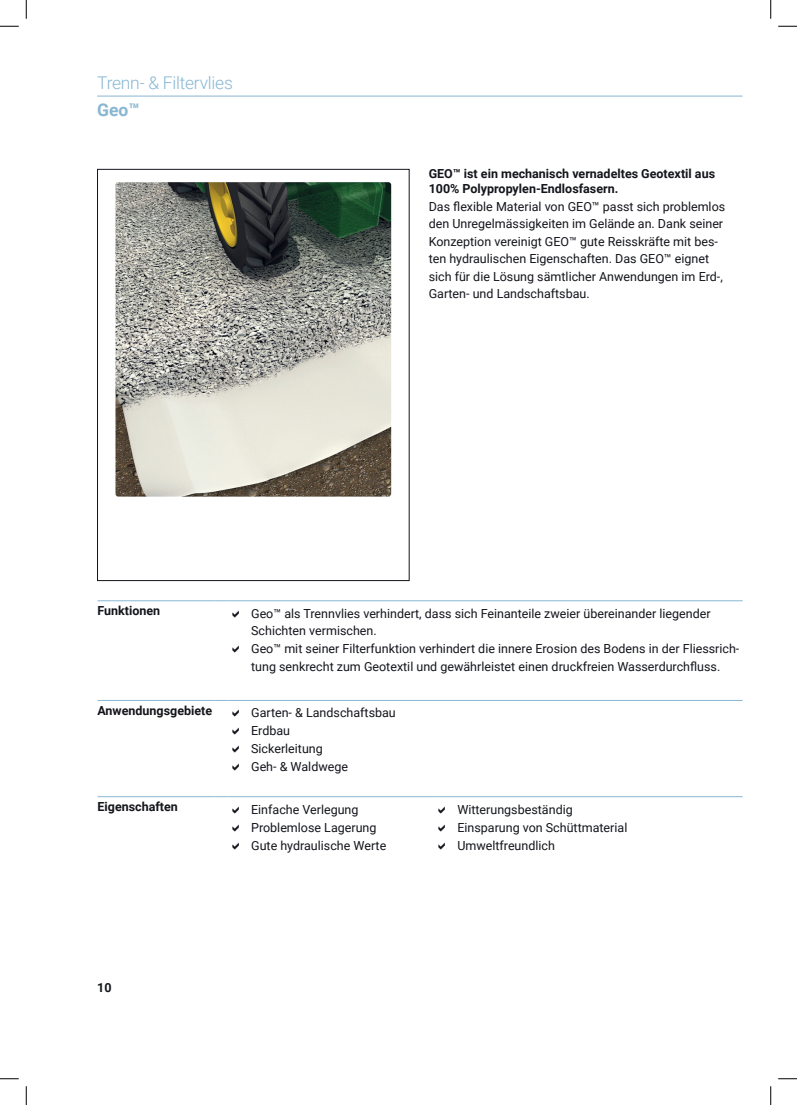
<style>
.page{position:relative;width:797px;height:1105px;background:#fff}
.page>*{position:absolute;margin:0;border:0;box-sizing:border-box;transform-origin:0 0}
.t1{font:300 17.5px "Roboto";letter-spacing:-.015em;color:#87b7d3}
.t2{font:700 17.5px "Roboto";color:#87b7d3}
.t3{font:12.5px/18px "Roboto";color:#13151b}
.t4{font:700 12.5px/15px "Roboto";color:#13151b}
</style>
<div class="page">
<hr style="left:97px;top:600px;width:117px;height:1px;background:#87b7d3">
<svg style="left:214px;top:600px;width:15px;height:1px"></svg>
<hr style="left:229px;top:600px;width:513px;height:1px;background:#87b7d3">
<hr style="left:97px;top:700px;width:117px;height:1px;background:#87b7d3">
<svg style="left:214px;top:700px;width:15px;height:1px"></svg>
<hr style="left:229px;top:700px;width:513px;height:1px;background:#87b7d3">
<hr style="left:97px;top:796px;width:117px;height:1px;background:#87b7d3">
<svg style="left:214px;top:796px;width:15px;height:1px"></svg>
<hr style="left:229px;top:796px;width:206px;height:1px;background:#87b7d3">
<hr style="left:435px;top:796px;width:307px;height:1px;background:#87b7d3">
<div style="left:97px;top:169px;width:312px;height:412px;border:1px solid #13151b"></div>
<img style="left:115px;top:182px;width:276px;height:315px">
<hr style="left:97px;top:96px;width:645px;height:1px;background:#87b7d3">
<svg style="left:0;top:25px;width:19px;height:2px"></svg>
<svg style="left:778px;top:25px;width:19px;height:2px"></svg>
<svg style="left:0;top:1078px;width:19px;height:1px"></svg>
<svg style="left:778px;top:1078px;width:19px;height:1px"></svg>
<svg style="left:25px;top:0;width:2px;height:19px"></svg>
<svg style="left:25px;top:1086px;width:2px;height:19px"></svg>
<svg style="left:770px;top:0;width:1px;height:19px"></svg>
<svg style="left:770px;top:1086px;width:1px;height:19px"></svg>
<h1 class="t1" style="left:97px;top:71px;width:137px">Trenn- &amp; Filtervlies</h1>
<h1 class="t2" style="left:97px;top:98px;width:44px">Geo™</h1>
<p class="t4" style="left:428px;top:166px;width:288px">GEO™ ist ein mechanisch vernadeltes Geotextil aus<br>100% Polypropylen-Endlosfasern.</p>
<p class="t3" style="left:428px;top:197px;width:298px;line-height:17.5px">Das flexible Material von GEO™ passt sich problemlos den Unregelmässigkeiten im Gelände an. Dank seiner Konzeption vereinigt GEO™ gute Reisskräfte mit bes&shy;ten hydraulischen Eigenschaften. Das GEO™ eignet sich für die Lösung sämtlicher Anwendungen im Erd-, Garten- und Landschaftsbau.</p>
<p class="t4" style="left:97px;top:603px;width:64px">Funktionen</p>
<p class="t3" style="left:251px;top:604px;width:489px;line-height:17.6px">Geo™ als Trennvlies verhindert, dass sich Feinanteile zweier übereinander liegender Schichten vermischen.<br>Geo™ mit seiner Filterfunktion verhindert die innere Erosion des Bodens in der Fliessrich&shy;tung senkrecht zum Geotextil und gewährleistet einen druckfreien Wasserdurchfluss.</p>
<p class="t4" style="left:97px;top:702px;width:116px">Anwendungsgebiete</p>
<p class="t3" style="left:251px;top:703px;width:146px">Garten- &amp; Landschaftsbau<br>Erdbau<br>Sickerleitung<br>Geh- &amp; Waldwege</p>
<p class="t4" style="left:97px;top:799px;width:82px">Eigenschaften</p>
<p class="t3" style="left:251px;top:800px;width:137px">Einfache Verlegung<br>Problemlose Lagerung<br>Gute hydraulische Werte</p>
<p class="t3" style="left:457px;top:800px;width:171px">Witterungsbeständig<br>Einsparung von Schüttmaterial<br>Umweltfreundlich</p>
<p class="t4" style="left:97px;top:980px;width:16px">10</p>
</div>
